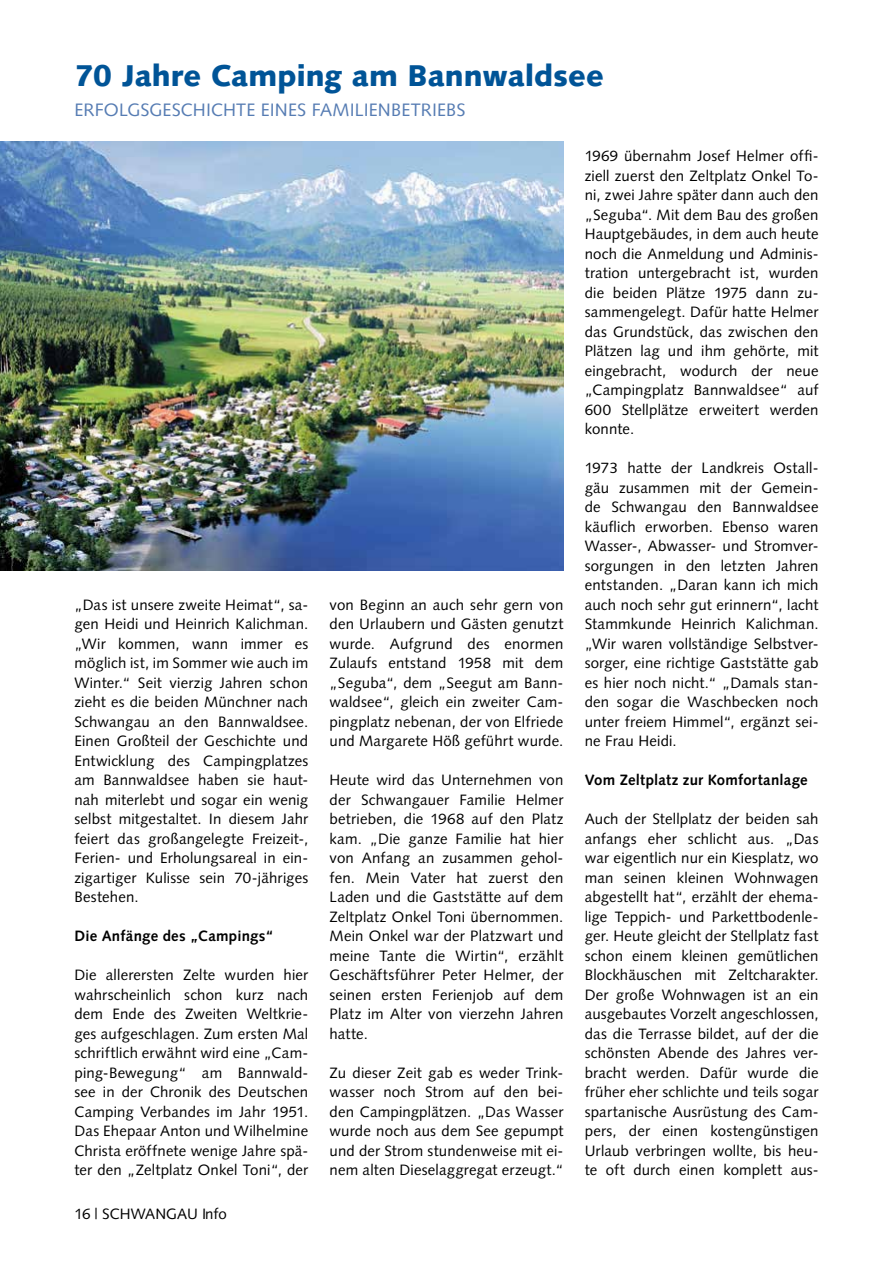
<style>
.page{position:relative;width:893px;height:1263px;background:#fff}
.page>*{position:absolute;margin:0;border:0;box-sizing:border-box;transform-origin:0 0}
.t1{font:900 30px "Syntax LT Pro";color:#005497}
.t2{font:18px "Syntax LT Pro";letter-spacing:.005em;color:#567cb3}
.t3{font:15px/19.5px "Syntax LT Pro";letter-spacing:.01em;color:#000;text-align:justify}
.t4{font:700 15px "Syntax LT Pro";letter-spacing:.015em;color:#000}
</style>
<div class="page">
<img style="left:0;top:142px;width:563px;height:429px">
<h1 class="t1" style="left:74px;top:58px;width:531px">70 Jahre Camping am Bannwaldsee</h1>
<p class="t2" style="left:74px;top:99px;width:392px">ERFOLGSGESCHICHTE EINES FAMILIENBETRIEBS</p>
<p class="t3" style="left:74px;top:595px;width:235px">„Das ist unsere zweite Heimat“, sa&shy;gen Heidi und Heinrich Kalichman. „Wir kommen, wann immer es möglich ist, im Sommer wie auch im Winter.“ Seit vierzig Jahren schon zieht es die beiden Münchner nach Schwangau an den Bannwaldsee.<br>Einen Großteil der Geschichte und Entwicklung des Campingplatzes am Bannwaldsee haben sie haut&shy;nah miterlebt und sogar ein wenig selbst mitgestaltet. In diesem Jahr feiert das großangelegte Freizeit-, Ferien- und Erholungsareal in ein&shy;zigartiger Kulisse sein 70-jähriges Bestehen.</p>
<p class="t4" style="left:74px;top:927px;width:201px">Die Anfänge des „Campings“</p>
<p class="t3" style="left:74px;top:965px;width:235px">Die allerersten Zelte wurden hier wahrscheinlich schon kurz nach dem Ende des Zweiten Weltkrie&shy;ges aufgeschlagen. Zum ersten Mal schriftlich erwähnt wird eine „Cam&shy;ping-Bewegung“ am Bannwald&shy;see in der Chronik des Deutschen Camping Verbandes im Jahr 1951.<br>Das Ehepaar Anton und Wilhelmine Christa eröffnete wenige Jahre spä&shy;ter den „Zeltplatz Onkel Toni“, der</p>
<p class="t3" style="left:74px;top:1204px;width:154px">16 | SCHWANGAU Info</p>
<p class="t3" style="left:330px;top:595px;width:235px">von Beginn an auch sehr gern von den Urlaubern und Gästen genutzt wurde. Aufgrund des enormen Zulaufs entstand 1958 mit dem „Seguba“, dem „Seegut am Bann&shy;waldsee“, gleich ein zweiter Cam&shy;pingplatz nebenan, der von Elfriede und Margarete Höß geführt wurde.</p>
<p class="t3" style="left:330px;top:770px;width:235px">Heute wird das Unternehmen von der Schwangauer Familie Helmer betrieben, die 1968 auf den Platz kam. „Die ganze Familie hat hier von Anfang an zusammen gehol&shy;fen. Mein Vater hat zuerst den Laden und die Gaststätte auf dem Zeltplatz Onkel Toni übernommen.<br>Mein Onkel war der Platzwart und meine Tante die Wirtin“, erzählt Geschäftsführer Peter Helmer, der seinen ersten Ferienjob auf dem Platz im Alter von vierzehn Jahren hatte.</p>
<p class="t3" style="left:330px;top:1063px;width:235px">Zu dieser Zeit gab es weder Trink&shy;wasser noch Strom auf den bei&shy;den Campingplätzen. „Das Wasser wurde noch aus dem See gepumpt und der Strom stundenweise mit ei&shy;nem alten Dieselaggregat erzeugt.“</p>
<p class="t3" style="left:585px;top:146px;width:235px">1969 übernahm Josef Helmer offi&shy;ziell zuerst den Zeltplatz Onkel To&shy;ni, zwei Jahre später dann auch den „Seguba“. Mit dem Bau des großen Hauptgebäudes, in dem auch heute noch die Anmeldung und Adminis&shy;tration untergebracht ist, wurden die beiden Plätze 1975 dann zu&shy;sammengelegt. Dafür hatte Helmer das Grundstück, das zwischen den Plätzen lag und ihm gehörte, mit eingebracht, wodurch der neue „Campingplatz Bannwaldsee“ auf 600 Stellplätze erweitert werden konnte.</p>
<p class="t3" style="left:585px;top:458px;width:235px">1973 hatte der Landkreis Ostall&shy;gäu zusammen mit der Gemein&shy;de Schwangau den Bannwaldsee käuflich erworben. Ebenso waren Wasser-, Abwasser- und Stromver&shy;sorgungen in den letzten Jahren entstanden. „Daran kann ich mich auch noch sehr gut erinnern“, lacht Stammkunde Heinrich Kalichman. „Wir waren vollständige Selbstver&shy;sorger, eine richtige Gaststätte gab es hier noch nicht.“ „Damals stan&shy;den sogar die Waschbecken noch unter freiem Himmel“, ergänzt sei&shy;ne Frau Heidi.</p>
<p class="t4" style="left:585px;top:771px;width:225px">Vom Zeltplatz zur Komfortanlage</p>
<p class="t3" style="left:585px;top:809px;width:235px">Auch der Stellplatz der beiden sah anfangs eher schlicht aus. „Das war eigentlich nur ein Kiesplatz, wo man seinen kleinen Wohnwagen abgestellt hat“, erzählt der ehema&shy;lige Teppich- und Parkettbodenle&shy;ger. Heute gleicht der Stellplatz fast schon einem kleinen gemütlichen Blockhäuschen mit Zeltcharakter.<br>Der große Wohnwagen ist an ein ausgebautes Vorzelt angeschlossen, das die Terrasse bildet, auf der die schönsten Abende des Jahres ver&shy;bracht werden. Dafür wurde die früher eher schlichte und teils sogar spartanische Ausrüstung des Cam&shy;pers, der einen kostengünstigen Urlaub verbringen wollte, bis heu&shy;te oft durch einen komplett aus-</p>
</div>
